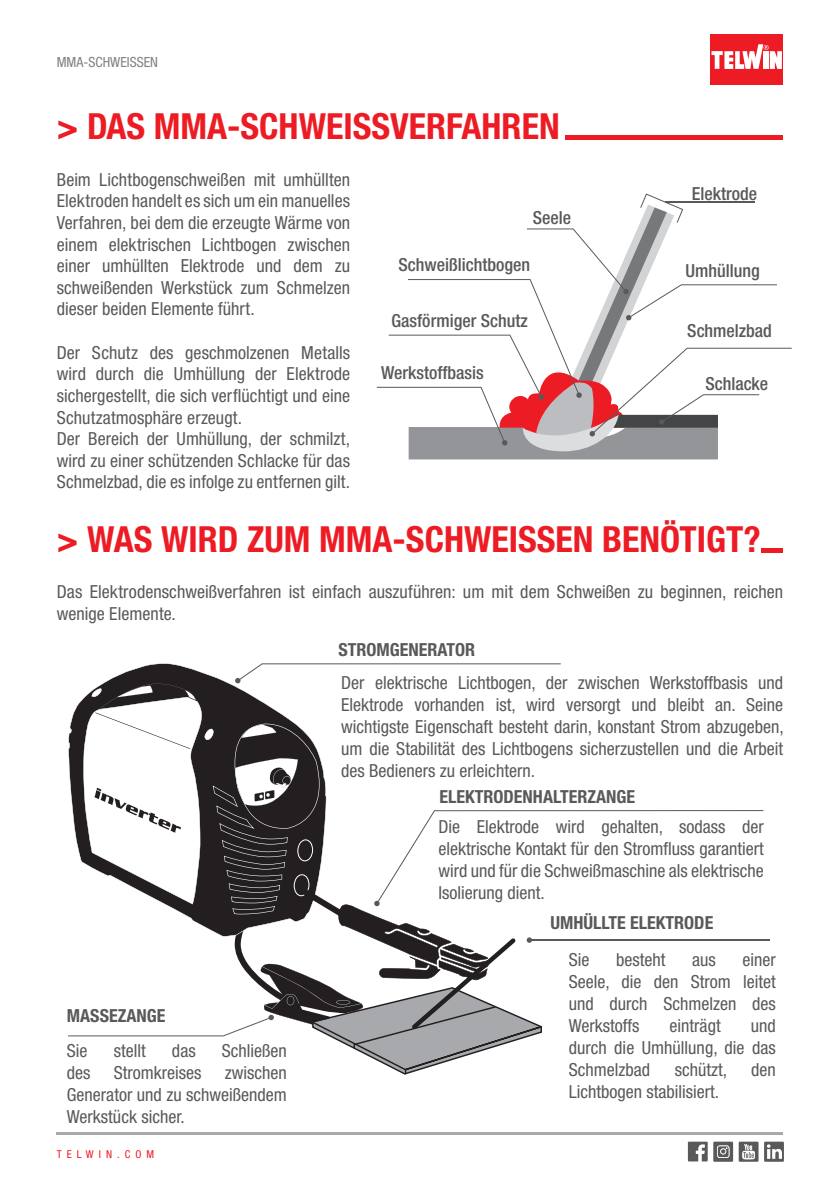
<style>
.page{position:relative;width:840px;height:1191px;background:#fff}
.page>*{position:absolute;margin:0;border:0;box-sizing:border-box;transform-origin:0 0}
.t1{font:700 condensed 36px "Helvetica Neue LT Std";color:#ed1c24}
.t2{font:condensed 18px/22px "Helvetica Neue LT Std";color:#58595b;text-align:justify}
.t3{font:500 condensed 18px "Helvetica Neue LT Std";color:#58595b}
.t4{font:700 condensed 18px "Helvetica Neue LT Std";color:#58595b}
.t5{font:condensed 14px "Helvetica Neue LT Std";color:#808285}
.t6{font:condensed 10.8px "Helvetica Neue LT Pro";letter-spacing:.465em;color:#ed1c24}
</style>
<div class="page">
<div style="left:710px;top:34px;width:72px;height:50px;background:#ed1c24"></div>
<svg style="left:711px;top:44px;width:70px;height:25px"></svg>
<hr style="left:57px;top:1132px;width:725px;height:2px;background:#a7a9ac">
<svg style="left:687px;top:1141px;width:45px;height:20px"></svg>
<svg style="left:738px;top:1141px;width:45px;height:20px"></svg>
<svg style="left:376px;top:193px;width:415px;height:266px"></svg>
<hr style="left:529px;top:939px;width:240px;height:1px;background:#58595b">
<hr style="left:565px;top:135px;width:217px;height:4px;background:#ed1c24">
<hr style="left:761px;top:548px;width:21px;height:4px;background:#ed1c24">
<svg style="left:68px;top:663px;width:695px;height:411px"></svg>
<p class="t5" style="left:57px;top:57px;width:103px">MMA-SCHWEISSEN</p>
<h1 class="t1" style="left:57px;top:114px;width:504px">&gt; DAS MMA-SCHWEISSVERFAHREN</h1>
<p class="t2" style="left:57px;top:171px;width:295px">Beim Lichtbogenschweißen mit umhüllten Elektroden handelt es sich um ein manuelles Verfahren, bei dem die erzeugte Wärme von einem elektrischen Lichtbogen zwischen einer umhüllten Elektrode und dem zu schweißenden Werkstück zum Schmelzen dieser beiden Elemente führt.</p>
<p class="t2" style="left:57px;top:344px;width:295px;text-align:left">Der Schutz des geschmolzenen Metalls wird durch die Umhüllung der Elektrode sichergestellt, die sich verflüchtigt und eine Schutzatmosphäre erzeugt.<br>Der Bereich der Umhüllung, der schmilzt, wird zu einer schützenden Schlacke für das Schmelzbad, die es infolge zu entfernen gilt.</p>
<p class="t3" style="left:691px;top:187px;width:67px">Elektrode</p>
<p class="t3" style="left:532px;top:211px;width:40px">Seele</p>
<p class="t3" style="left:398px;top:258px;width:133px">Schweißlichtbogen</p>
<p class="t3" style="left:685px;top:264px;width:76px">Umhüllung</p>
<p class="t3" style="left:391px;top:314px;width:138px">Gasförmiger Schutz</p>
<p class="t3" style="left:687px;top:324px;width:86px">Schmelzbad</p>
<p class="t3" style="left:705px;top:377px;width:64px">Schlacke</p>
<p class="t3" style="left:381px;top:366px;width:104px">Werkstoffbasis</p>
<h1 class="t1" style="left:57px;top:526px;width:705px">&gt; WAS WIRD ZUM MMA-SCHWEISSEN BENÖTIGT?</h1>
<p class="t2" style="left:57px;top:583px;width:727px">Das Elektrodenschweißverfahren ist einfach auszuführen: um mit dem Schweißen zu beginnen, reichen wenige Elemente.</p>
<p class="t4" style="left:338px;top:643px;width:138px">STROMGENERATOR</p>
<p class="t2" style="left:341px;top:673px;width:444px">Der elektrische Lichtbogen, der zwischen Werkstoffbasis und Elektrode vorhanden ist, wird versorgt und bleibt an. Seine wichtigste Eigenschaft besteht darin, konstant Strom abzugeben, um die Stabilität des Lichtbogens sicherzustellen und die Arbeit des Bedieners zu erleichtern.</p>
<p class="t4" style="left:439px;top:790px;width:197px">ELEKTRODENHALTERZANGE</p>
<p class="t2" style="left:438px;top:817px;width:327px">Die Elektrode wird gehalten, sodass der elektrische Kontakt für den Stromfluss garantiert wird und für die Schweißmaschine als elektrische Isolierung dient.</p>
<p class="t4" style="left:67px;top:1009px;width:100px">MASSEZANGE</p>
<p class="t2" style="left:67px;top:1042px;width:22px">Sie</p>
<p class="t2" style="left:114px;top:1042px;width:33px">stellt</p>
<p class="t2" style="left:172px;top:1042px;width:25px">das</p>
<p class="t2" style="left:222px;top:1042px;width:66px">Schließen</p>
<p class="t2" style="left:67px;top:1064px;width:25px">des</p>
<p class="t2" style="left:114px;top:1064px;width:89px">Stromkreises</p>
<p class="t2" style="left:67px;top:1064px;width:221px;text-indent:158px">zwischen Generator und zu schweißendem Werkstück sicher.</p>
<p class="t6" style="left:57px;top:1150px;width:99px">TELWIN.COM</p>
<p class="t4" style="left:550px;top:916px;width:164px">UMHÜLLTE ELEKTRODE</p>
<p class="t2" style="left:568px;top:950px;width:22px">Sie</p>
<p class="t2" style="left:615px;top:950px;width:51px">besteht</p>
<p class="t2" style="left:691px;top:950px;width:25px">aus</p>
<p class="t2" style="left:568px;top:950px;width:208px;text-indent:174px">einer Seele, die den Strom leitet und durch Schmelzen des Werkstoffs</p>
<p class="t2" style="left:669px;top:1016px;width:53px">einträgt</p>
<p class="t2" style="left:568px;top:1016px;width:208px;text-indent:182px">und durch die Umhüllung, die das Schmelzbad</p>
<p class="t2" style="left:674px;top:1060px;width:54px">schützt,</p>
<p class="t2" style="left:750px;top:1060px;width:26px">den</p>
<p class="t2" style="left:568px;top:1082px;width:152px">Lichtbogen stabilisiert.</p>
</div>
